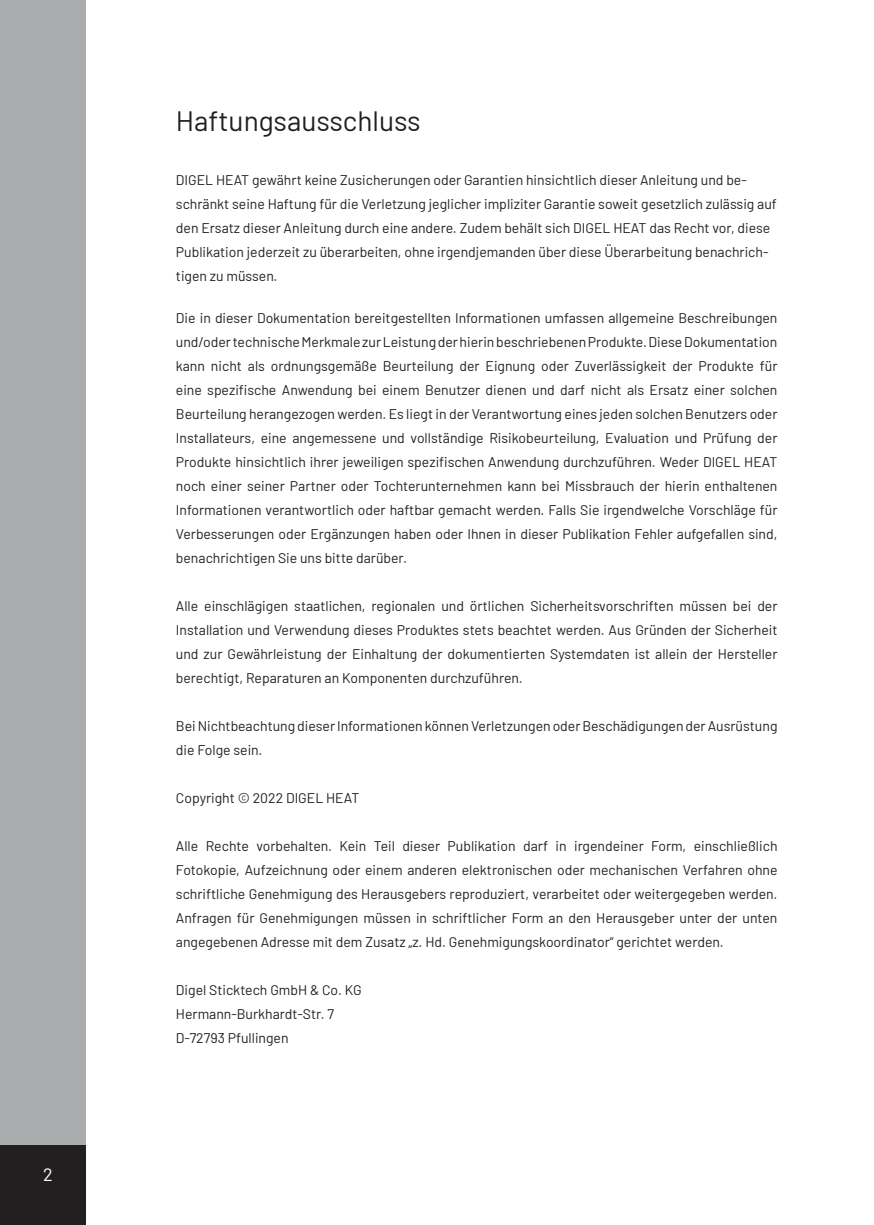
<style>
.page{position:relative;width:874px;height:1225px;background:#fff}
.page>*{position:absolute;margin:0;border:0;box-sizing:border-box;transform-origin:0 0}
.t1{font:28px "Barlow";color:#231f20}
.t2{font:18px "Barlow";color:#fff}
.t3{font:14px/24px "Barlow";color:#231f20;text-align:justify}
</style>
<div class="page">
<div style="left:0;top:0;width:85px;height:1225px;background:#aaadad"></div>
<div style="left:0;top:1145px;width:85px;height:80px;background:#231f20"></div>
<p class="t2" style="left:43px;top:1161px;width:11px">2</p>
<h1 class="t1" style="left:176px;top:101px;width:246px">Haftungsausschluss</h1>
<h1 class="t3" style="left:176px;top:167px;width:602px;text-align:left">DIGEL HEAT gewährt keine Zusicherungen oder Garantien hinsichtlich dieser Anleitung und be&shy;schränkt seine Haftung für die Verletzung jeglicher impliziter Garantie soweit gesetzlich zulässig auf den Ersatz dieser Anleitung durch eine andere. Zudem behält sich DIGEL HEAT das Recht vor, diese Publikation jederzeit zu überarbeiten, ohne irgendjemanden über diese Überarbeitung benachrich&shy;tigen zu müssen.</h1>
<p class="t3" style="left:176px;top:305px;width:602px">Die in dieser Dokumentation bereitgestellten Informationen umfassen allgemeine Beschreibungen und/oder technische Merkmale zur Leistung der hierin beschriebenen Produkte. Diese Dokumentation kann nicht als ordnungsgemäße Beurteilung der Eignung oder Zuverlässigkeit der Produkte für eine spezifische Anwendung bei einem Benutzer dienen und darf nicht als Ersatz einer solchen Beurteilung herangezogen werden. Es liegt in der Verantwortung eines jeden solchen Benutzers oder Installateurs, eine angemessene und vollständige Risikobeurteilung, Evaluation und Prüfung der Produkte hinsichtlich ihrer jeweiligen spezifischen Anwendung durchzuführen. Weder DIGEL HEAT noch einer seiner Partner oder Tochterunternehmen kann bei Missbrauch der hierin enthaltenen Informationen verantwortlich oder haftbar gemacht werden. Falls Sie irgendwelche Vorschläge für Verbesserungen oder Ergänzungen haben oder Ihnen in dieser Publikation Fehler aufgefallen sind, benachrichtigen Sie uns bitte darüber.</p>
<p class="t3" style="left:176px;top:593px;width:602px">Alle einschlägigen staatlichen, regionalen und örtlichen Sicherheitsvorschriften müssen bei der Installation und Verwendung dieses Produktes stets beachtet werden. Aus Gründen der Sicherheit und zur Gewährleistung der Einhaltung der dokumentierten Systemdaten ist allein der Hersteller berechtigt, Reparaturen an Komponenten durchzuführen.</p>
<p class="t3" style="left:176px;top:713px;width:602px">Bei Nichtbeachtung dieser Informationen können Verletzungen oder Beschädigungen der Ausrüstung die Folge sein.</p>
<p class="t3" style="left:176px;top:785px;width:185px">Copyright © 2022 DIGEL HEAT</p>
<p class="t3" style="left:176px;top:833px;width:603px">Alle Rechte vorbehalten. Kein Teil dieser Publikation darf in irgendeiner Form, einschließlich Fotokopie, Aufzeichnung oder einem anderen elektronischen oder mechanischen Verfahren ohne schriftliche Genehmigung des Herausgebers reproduziert, verarbeitet oder weitergegeben werden.<br>Anfragen für Genehmigungen müssen in schriftlicher Form an den Herausgeber unter der unten angegebenen Adresse mit dem Zusatz „z. Hd. Genehmigungskoordinator“ gerichtet werden.</p>
<p class="t3" style="left:176px;top:977px;width:187px">Digel Sticktech GmbH &amp; Co. KG</p>
<p class="t3" style="left:176px;top:1001px;width:160px">Hermann-Burkhardt-Str. 7</p>
<p class="t3" style="left:176px;top:1025px;width:114px">D-72793 Pfullingen</p>
</div>
